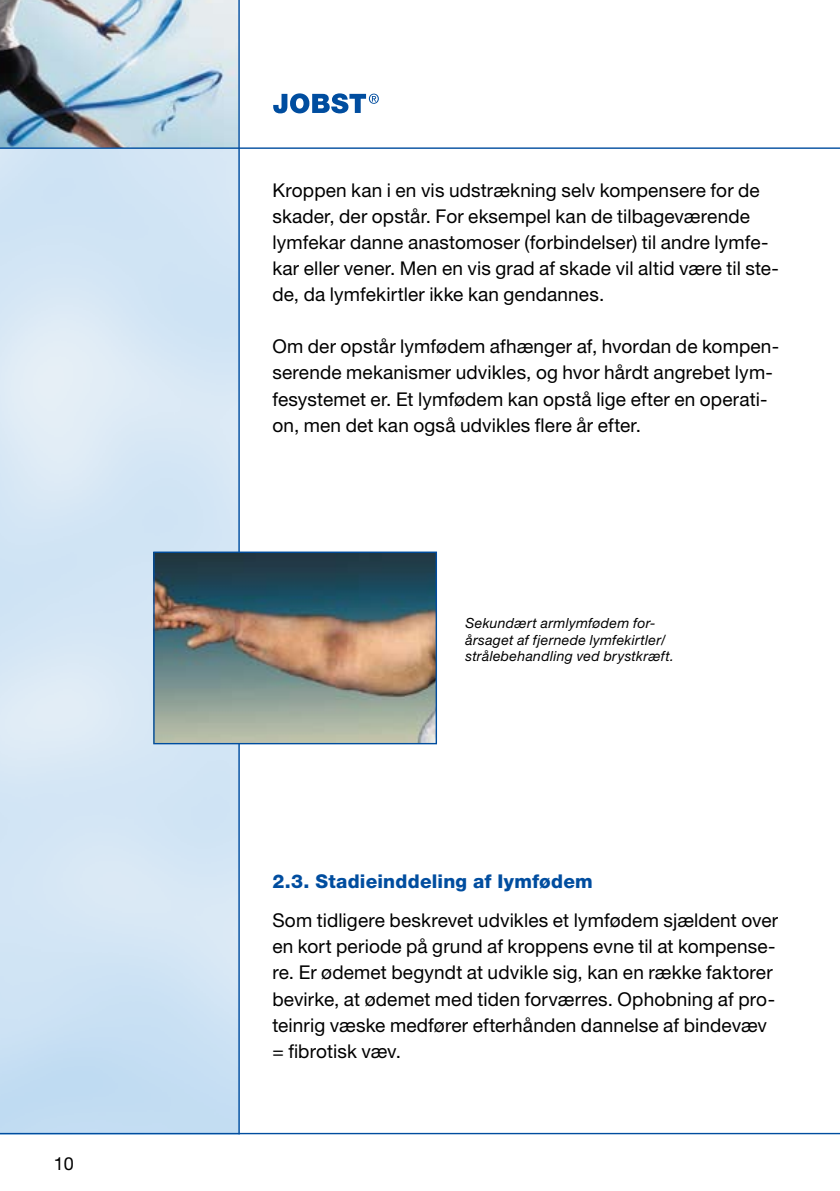
<style>
.page{position:relative;width:840px;height:1191px;background:#fff}
.page>*{position:absolute;margin:0;border:0;box-sizing:border-box;transform-origin:0 0}
.t1{font:19px/26px "Helvetica Neue";letter-spacing:.005em;color:#000}
.t2{font:800 19px "Helvetica Neue";letter-spacing:.01em;color:#004d9f}
.t3{font:18px "Helvetica Neue";color:#000}
.t4{font:italic 14px/16.8px "Helvetica Neue";letter-spacing:.025em;color:#000}
</style>
<div class="page">
<img style="left:0;top:0;width:238px;height:1132px">
<hr style="left:238px;top:0;width:2px;height:1134px;background:#004d9f">
<hr style="left:0;top:1132px;width:839px;height:2px;background:#004d9f">
<hr style="left:0;top:147px;width:839px;height:2px;background:#004d9f">
<svg style="left:273px;top:93px;width:105px;height:20px"></svg>
<img style="left:155px;top:553px;width:280px;height:189px">
<div style="left:153px;top:551px;width:284px;height:193px;border:1px solid #004d9f"></div>
<p class="t3" style="left:54px;top:1153px;width:22px">10</p>
<p class="t1" style="left:272px;top:177px;width:508px">Kroppen kan i en vis udstrækning selv kompensere for de skader, der opstår. For eksempel kan de tilbageværende lymfekar danne anastomoser (forbindelser) til andre lymfe&shy;kar eller vener. Men en vis grad af skade vil altid være til ste&shy;de, da lymfekirtler ikke kan gendannes.</p>
<p class="t1" style="left:272px;top:333px;width:508px">Om der opstår lymfødem afhænger af, hvordan de kompen&shy;serende mekanismer udvikles, og hvor hårdt angrebet lym&shy;fesystemet er. Et lymfødem kan opstå lige efter en operati&shy;on, men det kan også udvikles flere år efter.</p>
<p class="t4" style="left:465px;top:614px;width:210px">Sekundært armlymfødem for&shy;årsaget af fjernede lymfekirtler/ strålebehandling ved brystkræft.</p>
<p class="t2" style="left:272px;top:870px;width:322px">2.3. Stadieinddeling af Iymfødem</p>
<p class="t1" style="left:272px;top:907px;width:507px">Som tidligere beskrevet udvikles et lymfødem sjældent over en kort periode på grund af kroppens evne til at kompense&shy;re. Er ødemet begyndt at udvikle sig, kan en række faktorer bevirke, at ødemet med tiden forværres. Ophobning af pro&shy;teinrig væske medfører efterhånden dannelse af bindevæv = fibrotisk væv.</p>
</div>
